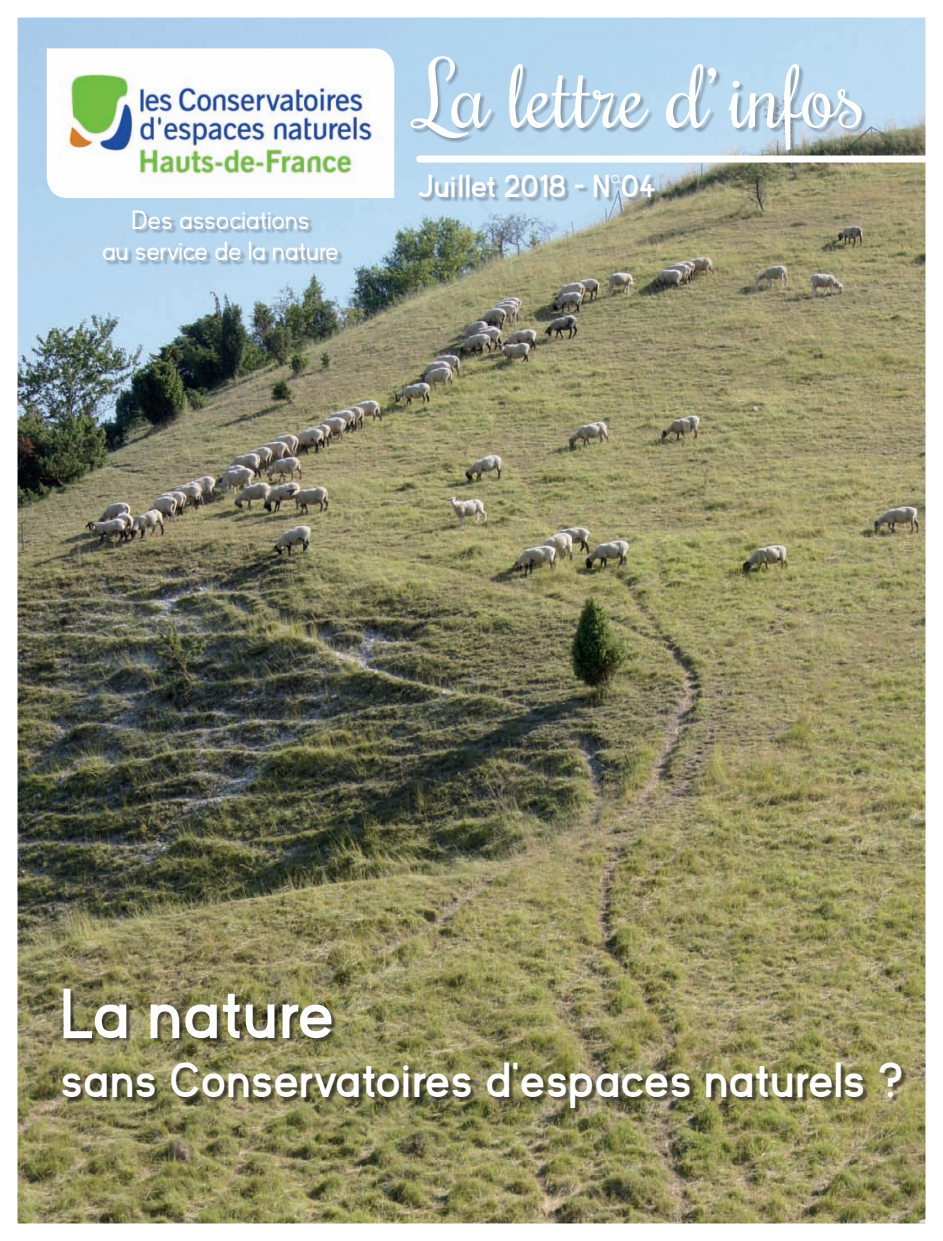
<style>
.page{position:relative;width:943px;height:1241px;background:#fff}
.page>*{position:absolute;margin:0;border:0;box-sizing:border-box;transform-origin:0 0}
.t1{font:87.5px "Rochester";color:#fff}
.t2{font:700 70px "Kayak Sans";letter-spacing:.01em;color:#fff}
.t3{font:700 49px "Kayak Sans";letter-spacing:.01em;color:#fff}
.t4{font:700 31.5px "Kayak Sans";color:#fff}
.t5{font:26.25px/31.5px "Kayak Sans";color:#fff;text-align:center}
</style>
<div class="page">
<img style="left:19px;top:19px;width:905px;height:1202px">
<div style="left:0;top:0;width:943px;height:1240px;border:18px solid #fff"></div>
<div style="left:412px;top:58px;width:455px;height:98px;background:#231f20;opacity:.3"></div>
<div style="left:419px;top:155px;width:519px;height:7px;background:#fff"></div>
<div style="left:420px;top:176px;width:240px;height:26px;background:#231f20;opacity:.3"></div>
<div style="left:64px;top:989px;width:843px;height:124px;background:#231f20;opacity:.64"></div>
<div style="left:104px;top:211px;width:240px;height:55px;background:#231f20;opacity:.3"></div>
<img style="left:47px;top:48px;width:347px;height:150px">
<p class="t5" style="left:102px;top:205px;width:238px">Des associations<br>au service de la nature</p>
<h1 class="t1" style="left:417px;top:38px;width:449px">La lettre d’ infos</h1>
<p class="t4" style="left:417px;top:170px;width:240px">Juillet 2018 - N°04</p>
<h2 class="t2" style="left:61px;top:979px;width:275px">La nature</h2>
<p class="t3" style="left:61px;top:1055px;width:844px">sans Conservatoires d’espaces naturels ?</p>
</div>
